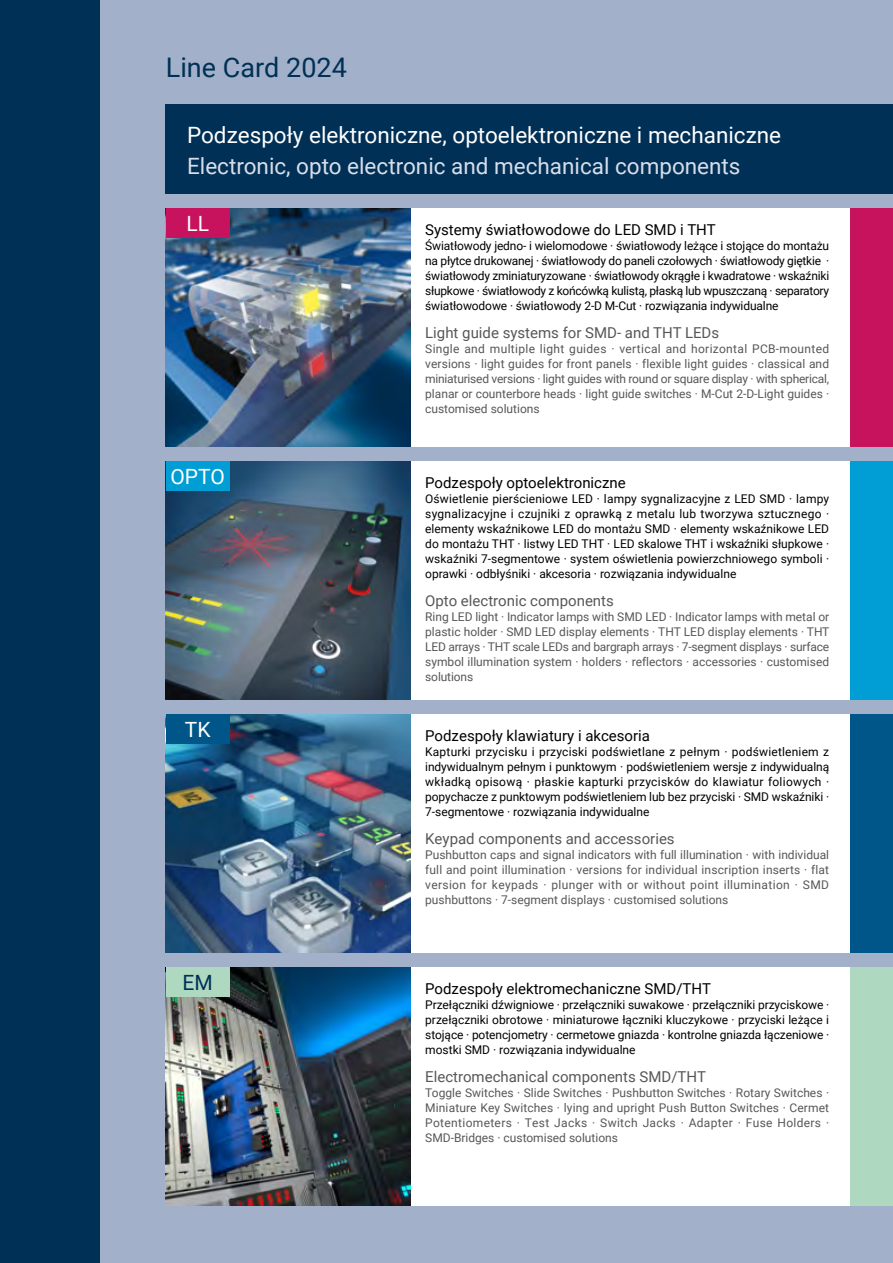
<style>
.page{position:relative;width:893px;height:1263px;background:#a2b1c9}
.page>*{position:absolute;margin:0;border:0;box-sizing:border-box;transform-origin:0 0}
._01_Headline{font:27px "Roboto";color:#003056}
.Subhead{font:22.5px/31.5px "Roboto";color:#fff}
._14_Beschriftung_Lieferprogramm{font:21px "Roboto";color:#fff}
._14_Beschriftung_Lieferprogramm-2{font:21px "Roboto";color:#003056}
._02_Vorschalt_Subline{font:15px "Roboto";color:#000}
._02_Vorschalt_Subline-2{font:15px "Roboto";color:#575756}
._02_Vorschalt_Fließ{font:12px/15px "Roboto";color:#000;text-align:justify}
._02_Vorschalt_Fließ-2{font:12px/15px "Roboto";color:#575756;text-align:justify}
.s1{color:#d8deea}
</style>
<div class="page">
<div style="left:0;top:0;width:100px;height:1263px;background:#003056"></div>
<div style="left:166px;top:104px;width:727px;height:89px;background:#003056"></div>
<div style="left:166px;top:208px;width:727px;height:238px;background:#fff"></div>
<div style="left:166px;top:461px;width:727px;height:238px;background:#fff"></div>
<div style="left:166px;top:714px;width:727px;height:238px;background:#fff"></div>
<div style="left:166px;top:967px;width:727px;height:238px;background:#fff"></div>
<img style="left:166px;top:208px;width:244px;height:238px">
<img style="left:166px;top:967px;width:244px;height:238px">
<img style="left:166px;top:461px;width:244px;height:238px">
<img style="left:166px;top:714px;width:244px;height:238px">
<div style="left:850px;top:208px;width:43px;height:238px;background:#c7135d"></div>
<div style="left:850px;top:461px;width:43px;height:238px;background:#009ed4"></div>
<div style="left:850px;top:714px;width:43px;height:238px;background:#005689"></div>
<div style="left:850px;top:967px;width:43px;height:238px;background:#afd8c1"></div>
<div style="left:166px;top:208px;width:64px;height:30px;background:#c7135d"></div>
<div style="left:166px;top:461px;width:64px;height:30px;background:#009ed4"></div>
<div style="left:166px;top:714px;width:64px;height:30px;background:#005689"></div>
<div style="left:166px;top:967px;width:64px;height:30px;background:#afd8c1"></div>
<p class="_01_Headline" style="left:166px;top:49px;width:183px">Line Card 2024</p>
<p class="Subhead" style="left:187px;top:118px;width:596px">Podzespoły elektroniczne, optoelektroniczne i mechaniczne<br><span class="s1">Electronic, opto electronic and mechanical components</span></p>
<p class="_14_Beschriftung_Lieferprogramm" style="left:186px;top:209px;width:24px">LL</p>
<p class="_14_Beschriftung_Lieferprogramm" style="left:171px;top:462px;width:56px">OPTO</p>
<p class="_14_Beschriftung_Lieferprogramm" style="left:185px;top:715px;width:27px">TK</p>
<p class="_14_Beschriftung_Lieferprogramm-2" style="left:183px;top:968px;width:32px">EM</p>
<p class="_02_Vorschalt_Subline" style="left:425px;top:219px;width:292px">Systemy światłowodowe do LED SMD i THT</p>
<p class="_02_Vorschalt_Fließ" style="left:425px;top:237px;width:405px">Światłowody jedno- i wielomodowe · światłowody leżące i stojące do montażu na płytce drukowanej · światłowody do paneli czołowych · światłowody giętkie · światłowody zminiaturyzowane · światłowody okrągłe i kwadratowe · wskaźniki słupkowe · światłowody z końcówką kulistą, płaską lub wpuszczaną · separatory światłowodowe · światłowody 2-D M-Cut · rozwiązania indywidualne</p>
<p class="_02_Vorschalt_Subline-2" style="left:425px;top:322px;width:295px">Light guide systems for SMD- and THT LEDs</p>
<p class="_02_Vorschalt_Fließ-2" style="left:425px;top:341px;width:405px">Single and multiple light guides · vertical and horizontal PCB-mounted versions · light guides for front panels · flexible light guides · classical and miniaturised versions · light guides with round or square display · with spherical, planar or counterbore heads · light guide switches · M-Cut 2-D-Light guides · customised solutions</p>
<p class="_02_Vorschalt_Subline" style="left:425px;top:472px;width:202px">Podzespoły optoelektroniczne</p>
<p class="_02_Vorschalt_Fließ" style="left:425px;top:490px;width:405px">Oświetlenie pierścieniowe LED · lampy sygnalizacyjne z LED SMD · lampy sygnalizacyjne i czujniki z oprawką z metalu lub tworzywa sztucznego · elementy wskaźnikowe LED do montażu SMD · elementy wskaźnikowe LED do montażu THT · listwy LED THT · LED skalowe THT i wskaźniki słupkowe · wskaźniki 7-segmentowe · system oświetlenia powierzchniowego symboli · oprawki · odbłyśniki · akcesoria · rozwiązania indywidualne</p>
<p class="_02_Vorschalt_Subline-2" style="left:425px;top:590px;width:190px">Opto electronic components</p>
<p class="_02_Vorschalt_Fließ-2" style="left:425px;top:609px;width:406px">Ring LED light · Indicator lamps with SMD LED · Indicator lamps with metal or plastic holder · SMD LED display elements · THT LED display elements · THT LED arrays · THT scale LEDs and bargraph arrays · 7-segment displays · surface symbol illumination system · holders · reflectors · accessories · customised solutions</p>
<p class="_02_Vorschalt_Subline" style="left:425px;top:725px;width:226px">Podzespoły klawiatury i akcesoria</p>
<p class="_02_Vorschalt_Fließ" style="left:425px;top:743px;width:405px">Kapturki przycisku i przyciski podświetlane z pełnym · podświetleniem z indywidualnym pełnym i punktowym · podświetleniem wersje z indywidualną wkładką opisową · płaskie kapturki przycisków do klawiatur foliowych · popychacze z punktowym podświetleniem lub bez przyciski · SMD wskaźniki · 7-segmentowe · rozwiązania indywidualne</p>
<p class="_02_Vorschalt_Subline-2" style="left:425px;top:828px;width:251px">Keypad components and accessories</p>
<p class="_02_Vorschalt_Fließ-2" style="left:425px;top:847px;width:405px">Pushbutton caps and signal indicators with full illumination · with individual full and point illumination · versions for individual inscription inserts · flat version for keypads · plunger with or without point illumination · SMD pushbuttons · 7-segment displays · customised solutions</p>
<p class="_02_Vorschalt_Subline" style="left:425px;top:978px;width:287px">Podzespoły elektromechaniczne SMD/THT</p>
<p class="_02_Vorschalt_Fließ" style="left:425px;top:996px;width:405px">Przełączniki dźwigniowe · przełączniki suwakowe · przełączniki przyciskowe · przełączniki obrotowe · miniaturowe łączniki kluczykowe · przyciski leżące i stojące · potencjometry · cermetowe gniazda · kontrolne gniazda łączeniowe · mostki SMD · rozwiązania indywidualne</p>
<p class="_02_Vorschalt_Subline-2" style="left:425px;top:1066px;width:282px">Electromechanical components SMD/THT</p>
<p class="_02_Vorschalt_Fließ-2" style="left:425px;top:1085px;width:405px">Toggle Switches · Slide Switches · Pushbutton Switches · Rotary Switches · Miniature Key Switches · lying and upright Push Button Switches · Cermet Potentiometers · Test Jacks · Switch Jacks · Adapter · Fuse Holders · SMD-Bridges · customised solutions</p>
</div>
